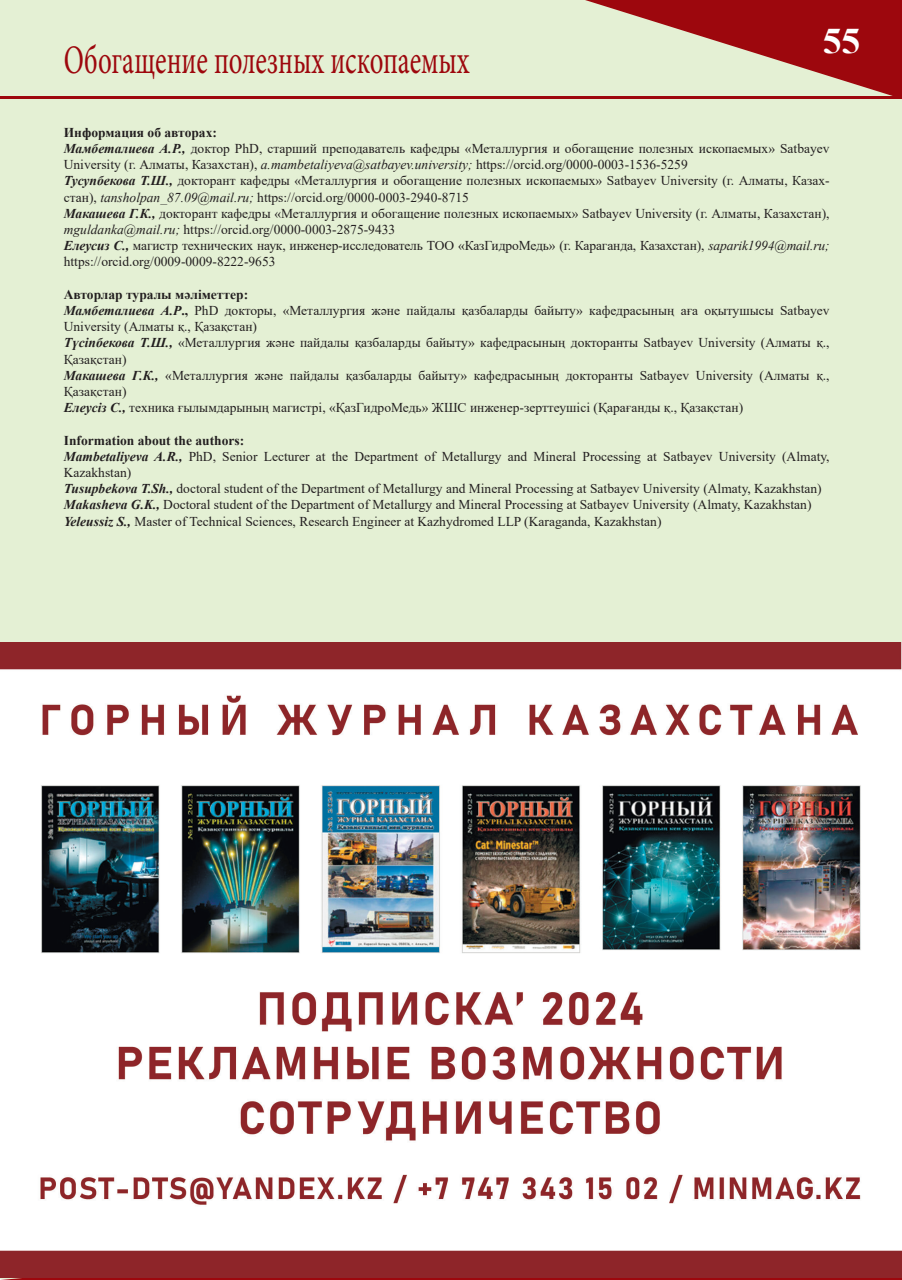
<style>
.page{position:relative;width:902px;height:1280px;background:#fff}
.page>*{position:absolute;margin:0;border:0;box-sizing:border-box;transform-origin:0 0}
.Рубрика{font:40.5px "Minion Pro";color:#9d070d;scale:.67 1}
.t1{font:700 36px "Times New Roman";color:#fff;scale:1.05 1}
.t2{font:13.5px/16.2px "Times New Roman";color:#231f20}
.t3{font:700 13.5px "Times New Roman";color:#231f20}
.s1{font-weight:700;font-style:italic}
.s2{font-style:italic}
.s3{font-weight:700}
</style>
<div class="page">
<div style="left:1px;top:1px;width:900px;height:1278px;background:#e4f0d4"></div>
<svg style="left:585px;top:0;width:316px;height:96px"></svg>
<div style="left:0;top:1250px;width:901px;height:30px;background:#9d070d"></div>
<hr style="left:1px;top:96px;width:900px;height:3px;background:#9d070d">
<img style="left:1px;top:643px;width:900px;height:635px">
<p class="Рубрика" style="left:64px;top:33px;width:607px">Обогащение полезных ископаемых</p>
<h2 class="t1" style="left:822px;top:15px;width:38px">55</h2>
<p class="t3" style="left:64px;top:122px;width:155px">Информация об авторах:</p>
<p class="t2" style="left:64px;top:140px;width:767px"><span class="s1">Мамбеталиева А.Р.,</span> доктор PhD, старший преподаватель кафедры «Металлургия и обогащение полезных ископаемых» Satbayev<br>University (г. Алматы, Казахстан), <span class="s2">a.mambetaliyeva@satbayev.university;</span> https://orcid.org/0000-0003-1536-5259</p>
<p class="t2" style="left:64px;top:172px;width:767px"><span class="s1">Тусупбекова Т.Ш.,</span> докторант кафедры «Металлургия и обогащение полезных ископаемых» Satbayev University (г. Алматы, Казах&shy;стан), <span class="s2">tansholpan_87.09@mail.ru;</span> https://orcid.org/0000-0003-2940-8715</p>
<p class="t2" style="left:64px;top:205px;width:767px"><span class="s1">Макашева Г.К.,</span> докторант кафедры «Металлургия и обогащение полезных ископаемых» Satbayev University (г. Алматы, Казахстан), <span class="s2">mguldanka@mail.ru;</span> https://orcid.org/0000-0003-2875-9433</p>
<p class="t2" style="left:64px;top:237px;width:767px"><span class="s1">Елеусиз С.,</span> магистр технических наук, инженер-исследователь ТОО «КазГидроМедь» (г. Караганда, Казахстан), <span class="s2">saparik1994@mail.ru; </span>https://orcid.org/0009-0009-8222-9653</p>
<p class="t3" style="left:64px;top:284px;width:186px">Авторлар туралы мәліметтер:</p>
<p class="t2" style="left:64px;top:302px;width:767px"><span class="s1">Мамбеталиева А.Р</span><span class="s3">.,</span> PhD докторы, «Металлургия және пайдалы қазбаларды байыту» кафедрасының аға оқытушысы Satbayev<br>University (Алматы қ., Қазақстан)</p>
<p class="t2" style="left:64px;top:334px;width:767px"><span class="s1">Түсіпбекова Т.Ш.,</span> «Металлургия және пайдалы қазбаларды байыту» кафедрасының докторанты Satbayev University (Алматы қ.,<br>Қазақстан)</p>
<p class="t2" style="left:64px;top:367px;width:767px"><span class="s1">Макашева Г.К.,</span> «Металлургия және пайдалы қазбаларды байыту» кафедрасының докторанты Satbayev University (Алматы қ.,<br>Қазақстан)</p>
<p class="t2" style="left:64px;top:399px;width:681px"><span class="s1">Елеусіз С.,</span> техника ғылымдарының магистрі, «ҚазГидроМедь» ЖШС инженер-зерттеушісі (Қарағанды қ., Қазақстан)</p>
<p class="t3" style="left:64px;top:430px;width:182px">Information about the authors:</p>
<p class="t2" style="left:64px;top:448px;width:767px"><span class="s1">Mambetaliyeva A.R.,</span> PhD, Senior Lecturer at the Department of Metallurgy and Mineral Processing at Satbayev University (Almaty,<br>Kazakhstan)</p>
<p class="t2" style="left:64px;top:480px;width:759px"><span class="s1">Tusupbekova T.Sh.,</span> doctoral student of the Department of Metallurgy and Mineral Processing at Satbayev University (Almaty, Kazakhstan)</p>
<p class="t2" style="left:64px;top:496px;width:749px"><span class="s1">Makasheva G.K.,</span> Doctoral student of the Department of Metallurgy and Mineral Processing at Satbayev University (Almaty, Kazakhstan)</p>
<p class="t2" style="left:64px;top:512px;width:599px"><span class="s1">Yeleussiz S.,</span> Master of Technical Sciences, Research Engineer at Kazhydromed LLP (Karaganda, Kazakhstan)</p>
</div>
